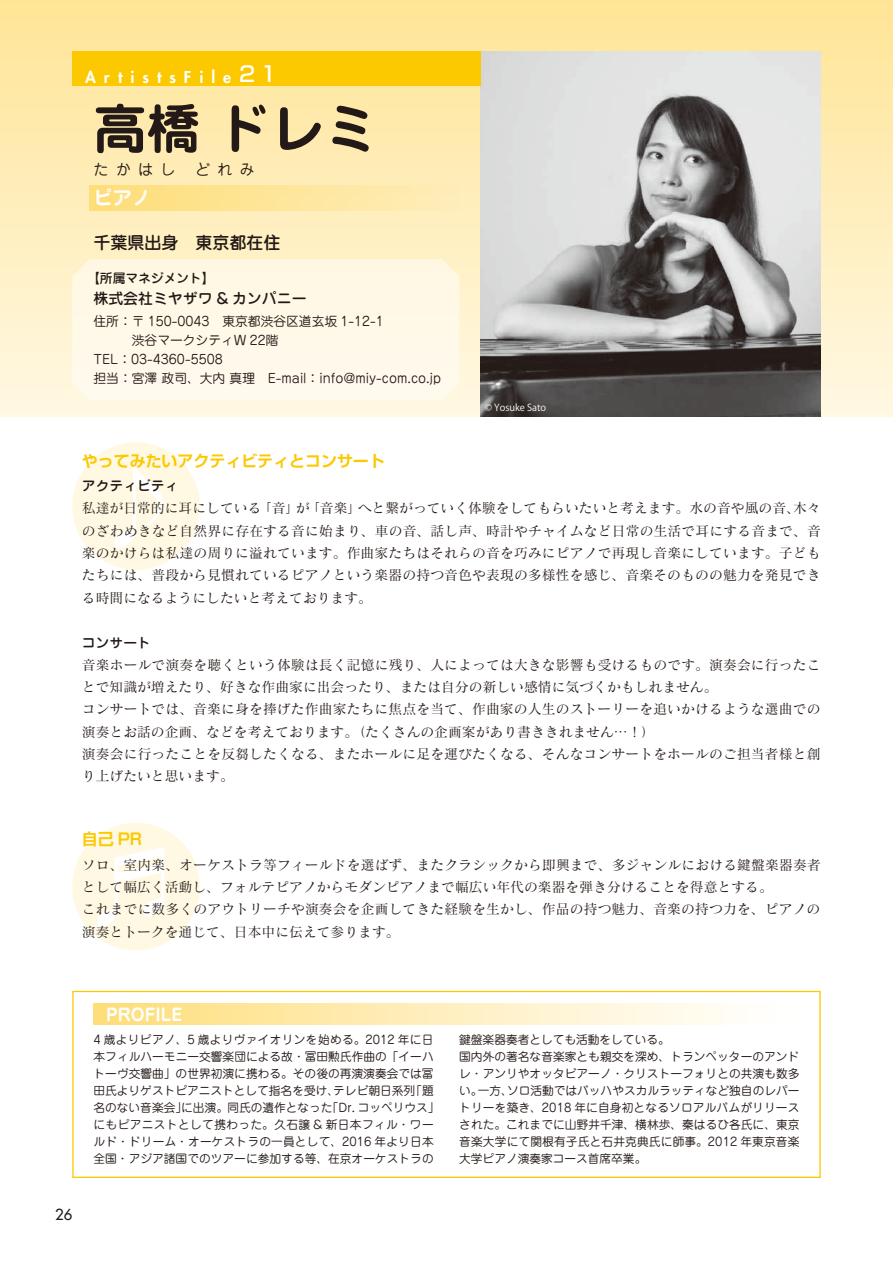
<style>
.page{position:relative;width:893px;height:1263px;background:#fff}
.page>*{position:absolute;margin:0;border:0;box-sizing:border-box;transform-origin:0 0}
.t1{font:700 53.1px "Jun 501 Pro";color:#231916}
.t2{font:700 19.2px "Jun 501 Pro";color:#fff}
.t3{font:500 16.95px "Jun 34 Pro";color:#231916}
.t4{font:700 16.95px "Jun 501 Pro";color:#fff}
.t5{font:700 15.9px "Shin Go Pr 6 De";color:#fcc800}
.t6{font:800 15.9px "Futura Std";letter-spacing:.5em;color:#fff}
.t7{font:500 14.85px "Jun 34 Pro";color:#231916}
.t8{font:14.85px "Jun 201 Pro";letter-spacing:.5em;color:#231916}
.t9{font:500 14.85px "Futura Std";color:#231916}
.t10{font:13.8px/22.4px "Matisse Pro M";letter-spacing:.01em;color:#231916}
.t11{font:500 13.8px "Jun 34 Pro";color:#231916}
.t12{font:12.75px/19.2px "Jun 201 Pro";color:#231916}
.t13{font:500 12.75px "Jun 34 Pro";color:#231916}
.t14{font:11.7px/17px "Jun 201 Pro";letter-spacing:.005em;color:#231916}
.t15{font:9.6px "Koz Go Pro";color:#fff}
.s1{font-family:"Shin Go Pr 6";font-weight:500;font-size:21.3px}
</style>
<div class="page">
<div style="left:0;top:0;width:893px;height:417px;background:linear-gradient(to bottom,#ffe496,#fff8e3)"></div>
<div style="left:72px;top:442px;width:128px;height:128px;background:#fff8e2;border-radius:50%"></div>
<svg style="left:115px;top:464px;width:48px;height:84px"></svg>
<div style="left:72px;top:823px;width:128px;height:127px;background:#fff8e2;border-radius:50%"></div>
<svg style="left:96px;top:847px;width:68px;height:80px"></svg>
<div style="left:72px;top:991px;width:749px;height:187px;border:1px solid #fcc800"></div>
<img style="left:480px;top:51px;width:341px;height:366px">
<div style="left:72px;top:259px;width:387px;height:141px;background:#fff9e8"></div>
<div style="left:94px;top:1003px;width:705px;height:22px;background:linear-gradient(to right,#fede7c,#fff)"></div>
<div style="left:89px;top:185px;width:370px;height:25px;background:linear-gradient(to right,#fede77,#feedba)"></div>
<div style="left:72px;top:51px;width:408px;height:34px;background:#fcc800"></div>
<p class="t6" style="left:85px;top:67px;width:193px">ArtistsFile<span class="s1">21</span></p>
<h1 class="t1" style="left:94px;top:87px;width:285px">高橋 ドレミ</h1>
<p class="t8" style="left:94px;top:157px;width:83px">たかはし</p>
<p class="t8" style="left:195px;top:157px;width:61px">どれみ</p>
<h2 class="t2" style="left:94px;top:182px;width:59px">ピアノ</h2>
<p class="t3" style="left:94px;top:229px;width:189px">千葉県出身　東京都在住</p>
<p class="t13" style="left:87px;top:268px;width:129px">【所属マネジメント】</p>
<p class="t7" style="left:94px;top:287px;width:215px">株式会社ミヤザワ &amp; カンパニー</p>
<p class="t12" style="left:94px;top:310px;width:349px">住所：〒 150-0043　東京都渋谷区道玄坂 1-12-1<br>　　　渋谷マークシティＷ 22階<br>TEL：03-4360-5508<br>担当：宮澤 政司、大内 真理　E-mail：info@miy-com.co.jp</p>
<p class="t15" style="left:485px;top:402px;width:63px">© Yosuke Sato</p>
<p class="t5" style="left:82px;top:447px;width:304px">やってみたいアクティビティとコンサート</p>
<p class="t11" style="left:82px;top:475px;width:98px">アクティビティ</p>
<p class="t10" style="left:82px;top:497px;width:740px;text-align:justify">私達が日常的に耳にしている「音」が「音楽」へと繋がっていく体験をしてもらいたいと考えます。水の音や風の音、木々のざわめきなど自然界に存在する音に始まり、車の音、話し声、時計やチャイムなど日常の生活で耳にする音まで、音楽のかけらは私達の周りに溢れています。作曲家たちはそれらの音を巧みにピアノで再現し音楽にしています。子どもたちには、普段から見慣れているピアノという楽器の持つ音色や表現の多様性を感じ、音楽そのものの魅力を発見できる時間になるようにしたいと考えております。</p>
<p class="t11" style="left:82px;top:631px;width:71px">コンサート</p>
<p class="t10" style="left:82px;top:653px;width:740px">音楽ホールで演奏を聴くという体験は長く記憶に残り、人によっては大きな影響も受けるものです。演奏会に行ったことで知識が増えたり、好きな作曲家に出会ったり、または自分の新しい感情に気づくかもしれません。<br>コンサートでは、音楽に身を捧げた作曲家たちに焦点を当て、作曲家の人生のストーリーを追いかけるような選曲での演奏とお話の企画、などを考えております。（たくさんの企画案があり書ききれません…！）<br>演奏会に行ったことを反芻したくなる、またホールに足を運びたくなる、そんなコンサートをホールのご担当者様と創り上げたいと思います。</p>
<p class="t5" style="left:82px;top:826px;width:62px">自己 PR</p>
<p class="t10" style="left:82px;top:853px;width:740px">ソロ、室内楽、オーケストラ等フィールドを選ばず、またクラシックから即興まで、多ジャンルにおける鍵盤楽器奏者として幅広く活動し、フォルテピアノからモダンピアノまで幅広い年代の楽器を弾き分けることを得意とする。<br>これまでに数多くのアウトリーチや演奏会を企画してきた経験を生かし、作品の持つ魅力、音楽の持つ力を、ピアノの演奏とトークを通じて、日本中に伝えて参ります。</p>
<p class="t9" style="left:55px;top:1205px;width:19px">26</p>
<p class="t4" style="left:106px;top:1001px;width:77px">PROFILE</p>
<p class="t14" style="left:94px;top:1029px;width:348px">4 歳よりピアノ、5 歳よりヴァイオリンを始める。2012 年に日本フィルハーモニー交響楽団による故・冨田勲氏作曲の「イーハトーヴ交響曲」の世界初演に携わる。その後の再演演奏会では冨田氏よりゲストピアニストとして指名を受け、テレビ朝日系列「題名のない音楽会」に出演。同氏の遺作となった「Dr. コッペリウス」にもピアニストとして携わった。久石譲 &amp; 新日本フィル・ワールド・ドリーム・オーケストラの一員として、2016 年より日本全国・アジア諸国でのツアーに参加する等、在京オーケストラの</p>
<p class="t14" style="left:459px;top:1029px;width:342px">鍵盤楽器奏者としても活動をしている。<br>国内外の著名な音楽家とも親交を深め、トランペッターのアンドレ・アンリやオッタビアーノ・クリストーフォリとの共演も数多い。一方、ソロ活動ではバッハやスカルラッティなど独自のレパートリーを築き、2018 年に自身初となるソロアルバムがリリースされた。これまでに山野井千津、横林歩、秦はるひ各氏に、東京音楽大学にて関根有子氏と石井克典氏に師事。2012 年東京音楽大学ピアノ演奏家コース首席卒業。</p>
</div>
